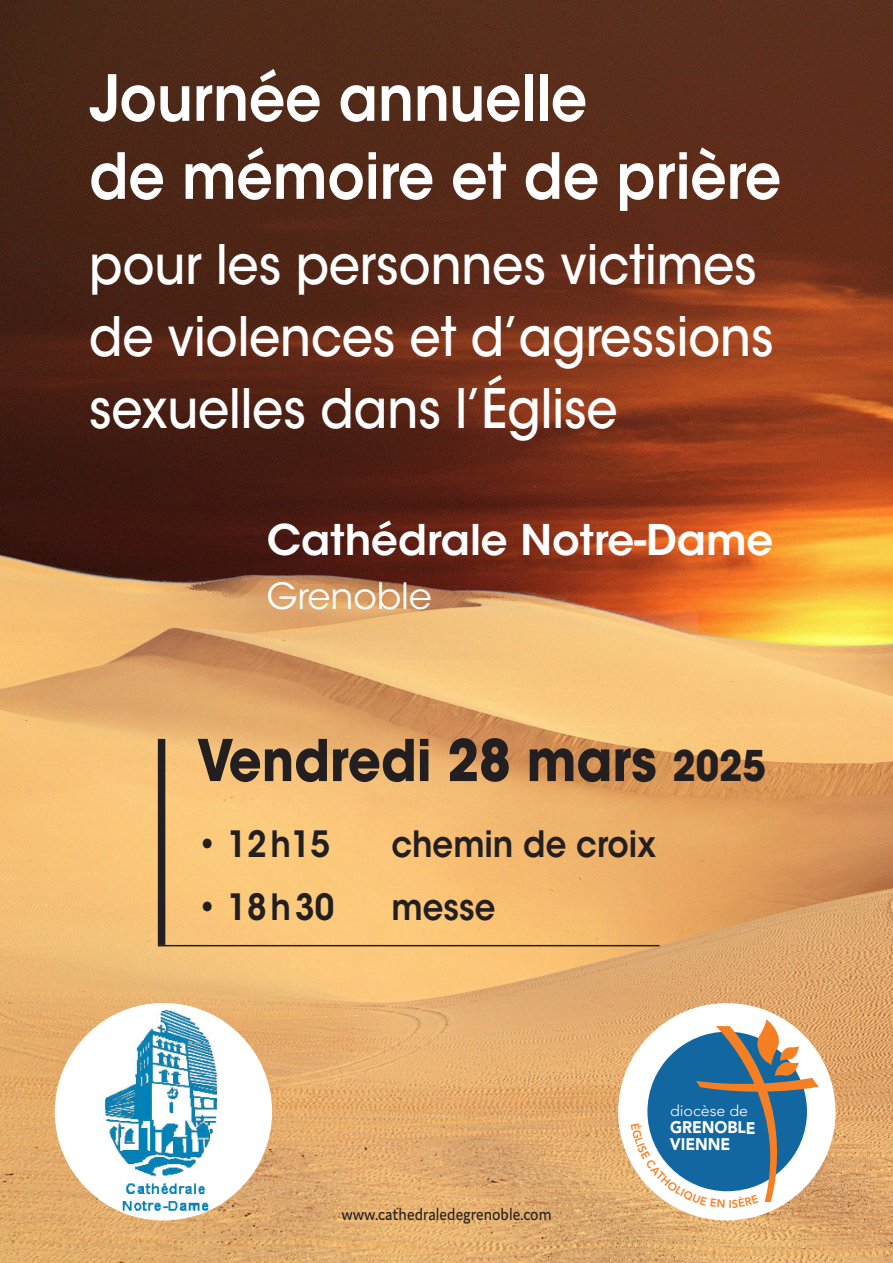
<style>
.page{position:relative;width:893px;height:1263px;background:#fff}
.page>*{position:absolute;margin:0;border:0;box-sizing:border-box;transform-origin:0 0}
.t1{font:600 63px "ITC Avant Garde Std";color:#fff;scale:.9 1}
.t2{font:700 57px "ITC Avant Garde Std";color:#231f20;scale:.9 1}
.t3{font:500 54px/72px "ITC Avant Garde Std";color:#fff;scale:.9 1}
.t4{font:600 42px "ITC Avant Garde Std";color:#fff}
.t5{font:600 36px "ITC Avant Garde Std";color:#231f20;scale:.9 1}
.t6{font:36px "ITC Avant Garde Std";color:#fff}
.Titre{font:18px "Domus";color:#231f20;scale:.9 1}
.t7{font:900 16.8px/16.6px "Avenir LT Std";letter-spacing:-.01em;color:#fff;scale:.93 1}
.t8{font:300 15.3px "Avenir LT Std";letter-spacing:-.005em;color:#fff;scale:1.04 1}
.s1{font-size:42px}
</style>
<div class="page">
<img style="left:0;top:0;width:893px;height:1263px">
<div style="left:158px;top:739px;width:7px;height:206px;background:#231f20"></div>
<hr style="left:158px;top:945px;width:502px;height:1px;background:#231f20">
<div style="left:55px;top:1003px;width:217px;height:217px;background:#fff;border-radius:50%"></div>
<img style="left:99px;top:1003px;width:126px;height:212px">
<div style="left:618px;top:1003px;width:217px;height:217px;background:#fff;border-radius:50%"></div>
<svg style="left:631px;top:1019px;width:188px;height:189px"></svg>
<p class="t1" style="left:89px;top:58px;width:555px">Journée annuelle</p>
<p class="t1" style="left:89px;top:136px;width:770px">de mémoire et de prière</p>
<p class="t3" style="left:89px;top:228px;width:762px">pour les personnes victimes de violences et d’agressions sexuelles dans l’Église</p>
<p class="t4" style="left:267px;top:513px;width:508px">Cathédrale Notre-Dame</p>
<p class="t6" style="left:267px;top:574px;width:166px">Grenoble</p>
<p class="t2" style="left:197px;top:723px;width:634px">Vendredi 28 mars <span class="s1">2025</span></p>
<p class="t5" style="left:197px;top:821px;width:150px">• 12h15</p>
<p class="t5" style="left:392px;top:821px;width:295px">chemin de croix</p>
<p class="t5" style="left:197px;top:884px;width:154px">• 18h30</p>
<p class="t5" style="left:392px;top:884px;width:117px">messe</p>
<p class="Titre" style="left:341px;top:1205px;width:235px">www.cathedraledegrenoble.com</p>
<p class="t8" style="left:670px;top:1101px;width:77px">diocèse de</p>
<p class="t7" style="left:670px;top:1119px;width:94px">GRENOBLE<br>VIENNE</p>
</div>
